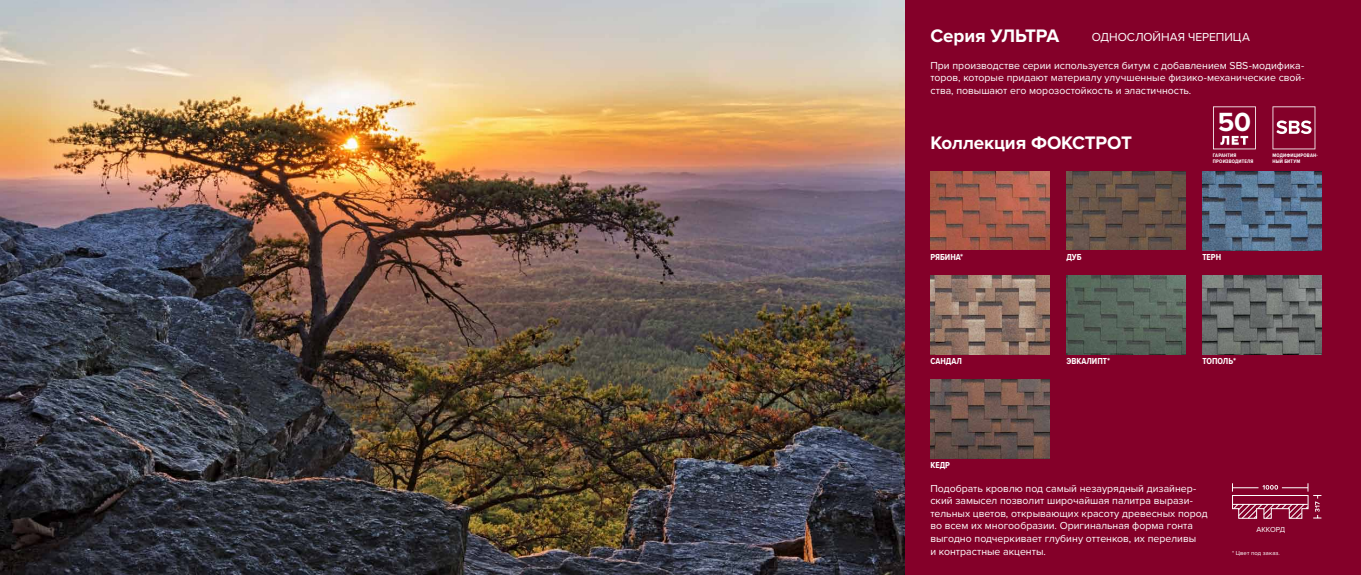
<style>
.page{position:relative;width:1361px;height:575px;background:#fff}
.page>*{position:absolute;margin:0;border:0;box-sizing:border-box;transform-origin:0 0}
.t1{font:700 27.22px "Proxima Nova";color:#fff}
.t2{font:700 18.75px "Proxima Nova";letter-spacing:-.005em;color:#fff}
.t3{font:12px "Proxima Nova";letter-spacing:-.005em;color:#fff}
.t4{font:10.5px/12.6px "Proxima Nova";color:#fff;text-align:justify}
.t5{font:700 9px "Proxima Nova Cond";color:#fff}
.t6{font:7.5px "Proxima Nova";color:#fff}
.t7{font:6px "Proxima Nova";letter-spacing:.015em;color:#fff}
.t8{font:700 5.25px/6px "Proxima Nova Cond";letter-spacing:.025em;color:#fff}
</style>
<div class="page">
<div style="left:0;top:0;width:1361px;height:574px;background:#840029"></div>
<img style="left:0;top:0;width:904px;height:574px">
<svg style="left:1213px;top:106px;width:43px;height:43px"></svg>
<img style="left:930px;top:275px;width:119px;height:79px">
<img style="left:1066px;top:171px;width:119px;height:78px">
<img style="left:1066px;top:275px;width:119px;height:79px">
<img style="left:1202px;top:275px;width:119px;height:79px">
<img style="left:930px;top:379px;width:119px;height:79px">
<img style="left:1202px;top:171px;width:119px;height:79px">
<img style="left:930px;top:171px;width:119px;height:78px">
<svg style="left:1232px;top:483px;width:89px;height:35px"></svg>
<svg style="left:1272px;top:106px;width:43px;height:43px"></svg>
<h2 class="t2" style="left:930px;top:25px;width:130px">Серия УЛЬТРА</h2>
<p class="t3" style="left:1092px;top:30px;width:27px">ОДНОсл</p>
<p class="t3" style="left:1143px;top:30px;width:106px">ойная черепи ца</p>
<p class="t4" style="left:930px;top:59px;width:376px">При производстве серии используется битум с добавлением SBS-модифика&shy;торов, которые придают материалу улучшенные физико-механические свой&shy;ства, повышают его морозостойкость и эластичность.</p>
<h2 class="t2" style="left:930px;top:131px;width:115px">Коллекция фокстрот</h2>
<p class="t5" style="left:930px;top:251px;width:34px">РЯБИНА*</p>
<p class="t5" style="left:930px;top:355px;width:33px">САНДАЛ</p>
<p class="t5" style="left:930px;top:459px;width:21px">КЕДР</p>
<p class="t5" style="left:1066px;top:251px;width:17px">ДУБ</p>
<p class="t5" style="left:1066px;top:355px;width:45px">ЭВКАЛИПТ*</p>
<h1 class="t1" style="left:1217px;top:105px;width:35px">50</h1>
<p class="t8" style="left:1213px;top:152px;width:42px">ГАРАНТИЯ<br>ПРОИЗВОДИТЕЛЯ</p>
<p class="t8" style="left:1272px;top:152px;width:9px">модифи</p>
<p class="t8" style="left:1294px;top:152px;width:8px">цирован</p>
<p class="t8" style="left:1316px;top:152px;width:3px">-</p>
<p class="t8" style="left:1272px;top:158px;width:29px">ный битум</p>
<p class="t5" style="left:1202px;top:251px;width:20px">ТЕРН</p>
<p class="t5" style="left:1202px;top:355px;width:35px">ТОПОЛЬ*</p>
<p class="t4" style="left:930px;top:481px;width:279px;text-align:left">Подобрать кровлю под самый незаурядный дизайнер&shy;ский замысел позволит широчайшая палитра вырази&shy;тельных цветов, открывающих красоту древесных пород во всем их многообразии. Оригинальная форма гонта выгодно подчеркивает глубину оттенков, их переливы<br>и контрастные акценты.</p>
<p class="t6" style="left:1256px;top:524px;width:25px">аккорд</p>
<p class="t7" style="left:1232px;top:548px;width:49px">* Цвет под заказ.</p>
</div>
